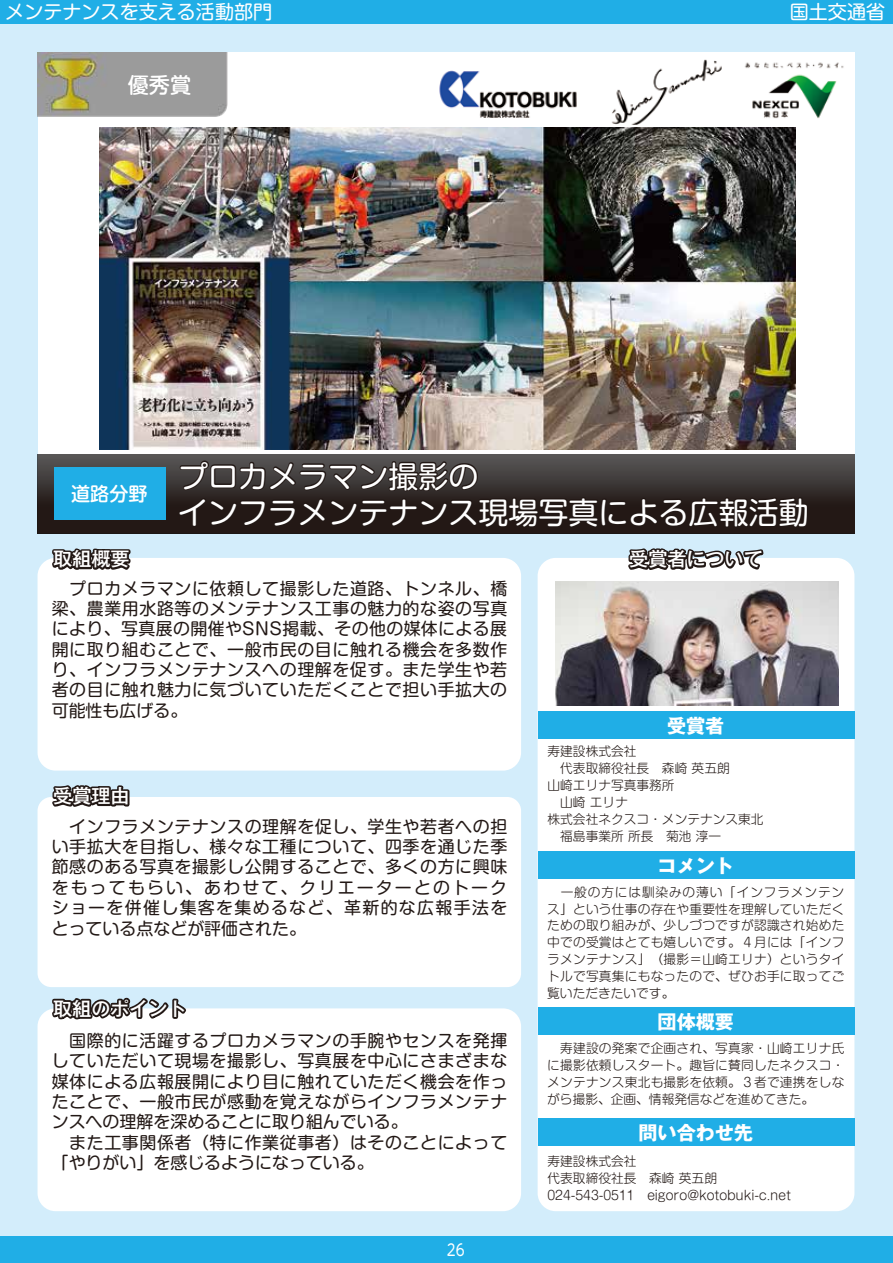
<style>
.page{position:relative;width:893px;height:1263px;background:#d3edfb}
.page>*{position:absolute;margin:0;border:0;box-sizing:border-box;transform-origin:0 0}
.t1{font:30px/36px "Shin M Go Pro";color:#fff}
.t2{font:500 21.15px "Shin M Go Pro";color:#fff}
.t3{font:500 19.05px "Gothic MB101 Pro";color:#fff}
.t4{font:19.05px "Shin M Go Pro";color:#fff}
.t5{font:700 19.05px "Gothic MB101 Pro";color:#fff}
.t6{font:500 19.05px "Shin M Go Pro";color:#fff}
.t7{font:16.95px/20.4px "Shin M Go Pro";letter-spacing:.035em;color:#221815;text-align:justify}
.t8{font:15.9px "UD Shin M Go Pro";color:#fff;scale:.85 1}
.t9{font:300 12.75px/17px "Shin M Go Pro";color:#221815}
</style>
<div class="page">
<div style="left:38px;top:1008px;width:483px;height:203px;background:#fff;border-radius:18px"></div>
<div style="left:38px;top:797px;width:483px;height:190px;background:#fff;border-radius:14px"></div>
<div style="left:38px;top:558px;width:483px;height:213px;background:#fff;border-radius:18px"></div>
<div style="left:538px;top:558px;width:316px;height:653px;background:#fff;border-radius:18px"></div>
<div style="left:0;top:0;width:893px;height:24px;background:#20aee6"></div>
<div style="left:0;top:1236px;width:893px;height:27px;background:#20aee6"></div>
<div style="left:38px;top:53px;width:816px;height:480px;background:#fff"></div>
<img style="left:38px;top:53px;width:190px;height:64px">
<div style="left:38px;top:454px;width:816px;height:79px;background:linear-gradient(to bottom,#545353,#160905)"></div>
<div style="left:54px;top:467px;width:111px;height:53px;background:#20aee6"></div>
<svg style="left:49px;top:531px;width:85px;height:39px"></svg>
<svg style="left:628px;top:548px;width:136px;height:22px"></svg>
<svg style="left:45px;top:785px;width:85px;height:22px"></svg>
<svg style="left:49px;top:997px;width:140px;height:23px"></svg>
<img style="left:439px;top:70px;width:138px;height:47px">
<img style="left:737px;top:62px;width:107px;height:67px">
<img style="left:99px;top:128px;width:696px;height:322px">
<img style="left:612px;top:60px;width:110px;height:65px">
<svg style="left:178px;top:455px;width:631px;height:75px;background:#322b29"></svg>
<div style="left:538px;top:711px;width:316px;height:27px;background:#20aee6"></div>
<div style="left:538px;top:852px;width:316px;height:27px;background:#20aee6"></div>
<div style="left:538px;top:1008px;width:316px;height:27px;background:#20aee6"></div>
<div style="left:538px;top:1118px;width:316px;height:27px;background:#20aee6"></div>
<img style="left:556px;top:581px;width:282px;height:124px">
<p class="t4" style="left:5px;top:-3px;width:268px">メンテナンスを支える活動部門</p>
<p class="t4" style="left:790px;top:-3px;width:97px">国土交通省</p>
<p class="t2" style="left:128px;top:68px;width:65px">優秀賞</p>
<p class="t6" style="left:71px;top:478px;width:78px">道路分野</p>
<h1 class="t1" style="left:178px;top:455px;width:632px">プロカメラマン撮影の<br>インフラメンテナンス現場写真による広報活動</h1>
<p class="t3" style="left:53px;top:543px;width:78px">取組概要</p>
<p class="t3" style="left:629px;top:543px;width:135px">受賞者について</p>
<p class="t7" style="left:52px;top:576px;width:457px">　プロカメラマンに依頼して撮影した道路、トンネル、橋梁、農業用水路等のメンテナンス工事の魅力的な姿の写真により、写真展の開催やSNS掲載、その他の媒体による展開に取り組むことで、一般市民の目に触れる機会を多数作り、インフラメンテナンスへの理解を促す。また学生や若者の目に触れ魅力に気づいていただくことで担い手拡大の可能性も広げる。</p>
<p class="t3" style="left:53px;top:780px;width:78px">受賞理由</p>
<p class="t7" style="left:52px;top:814px;width:457px">　インフラメンテナンスの理解を促し、学生や若者への担い手拡大を目指し、様々な工種について、四季を通じた季節感のある写真を撮影し公開することで、多くの方に興味をもってもらい、あわせて、クリエーターとのトークショーを併催し集客を集めるなど、革新的な広報手法をとっている点などが評価された。</p>
<p class="t3" style="left:53px;top:993px;width:135px">取組のポイント</p>
<p class="t7" style="left:52px;top:1028px;width:457px;text-align:left">　国際的に活躍するプロカメラマンの手腕やセンスを発揮していただいて現場を撮影し、写真展を中心にさまざまな媒体による広報展開により目に触れていただく機会を作ったことで、一般市民が感動を覚えながらインフラメンテナンスへの理解を深めることに取り組んでいる。<br>　また工事関係者（特に作業従事者）はそのことによって「やりがい」を感じるようになっている。</p>
<p class="t8" style="left:447px;top:1237px;width:23px">26</p>
<p class="t5" style="left:667px;top:710px;width:59px">受賞者</p>
<p class="t9" style="left:547px;top:741px;width:218px">寿建設株式会社<br>　代表取締役社長　森崎英五朗<br>山崎エリナ写真事務所<br>　山崎エリナ<br>株式会社ネクスコ・メンテナンス東北　福島事業所所長　菊池淳一</p>
<p class="t5" style="left:658px;top:850px;width:78px">コメント</p>
<p class="t9" style="left:547px;top:882px;width:299px;text-align:justify">　一般の方には馴染みの薄い「インフラメンテンス」という仕事の存在や重要性を理解していただくための取り組みが、少しづつですが認識され始めた中での受賞はとても嬉しいです。４月には「インフラメンテナンス」（撮影＝山崎エリナ）というタイトルで写真集にもなったので、ぜひお手に取ってご覧いただきたいです。</p>
<p class="t5" style="left:658px;top:1006px;width:78px">団体概要</p>
<p class="t9" style="left:547px;top:1038px;width:299px;text-align:justify">　寿建設の発案で企画され、写真家・山崎エリナ氏に撮影依頼しスタート。趣旨に賛同したネクスコ・メンテナンス東北も撮影を依頼。３者で連携をしながら撮影、企画、情報発信などを進めてきた。</p>
<p class="t5" style="left:638px;top:1117px;width:116px">問い合わせ先</p>
<p class="t9" style="left:547px;top:1151px;width:245px">寿建設株式会社<br>代表取締役社長　森崎英五朗<br>024-543-0511 eigoro@kotobuki-c.net</p>
</div>
